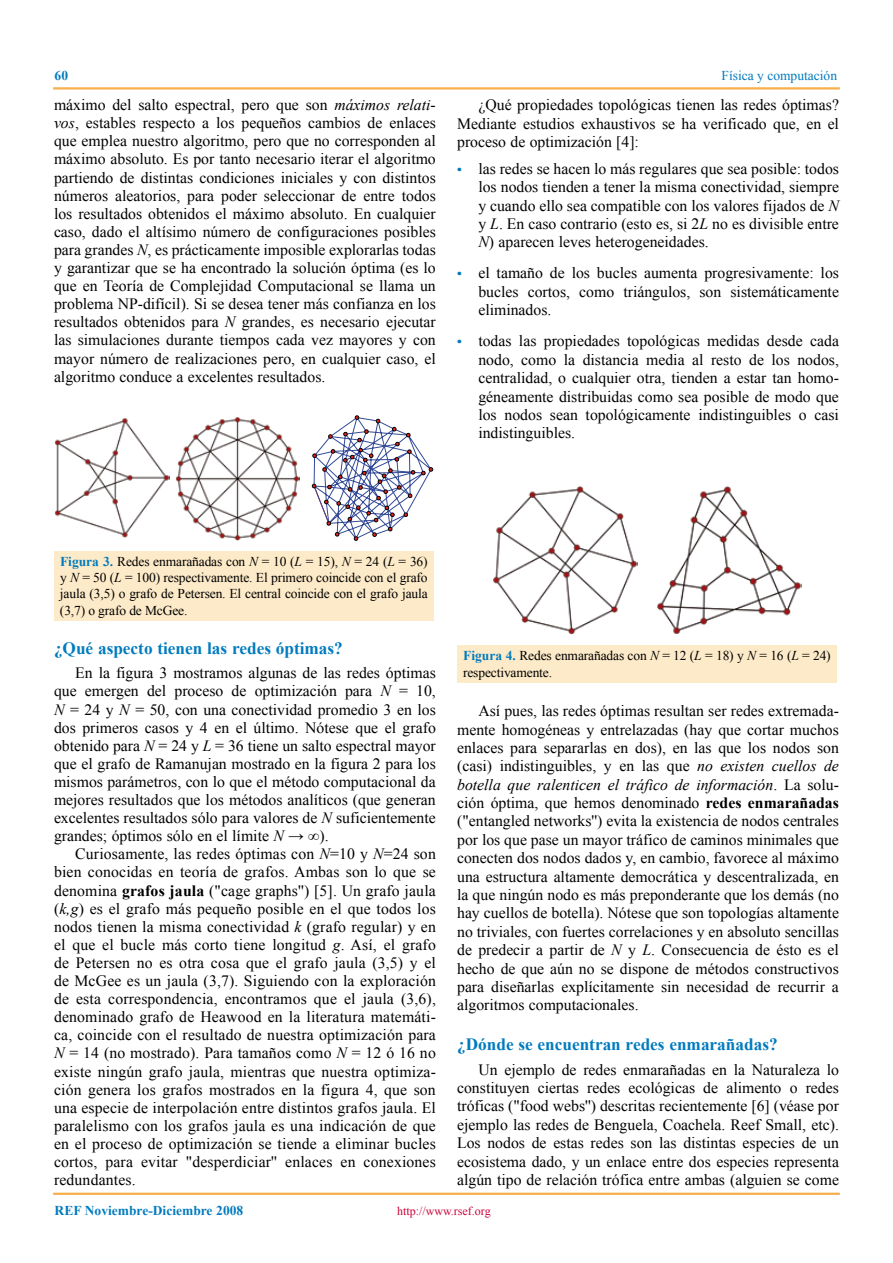
<style>
.page{position:relative;width:893px;height:1263px;background:#fff}
.page>*{position:absolute;margin:0;border:0;box-sizing:border-box;transform-origin:0 0}
.t1{font:700 17.25px "Times New Roman";color:#007bbe}
.t2{font:15.75px/18.1px "Times New Roman";color:#000;text-align:justify}
.t3{font:13.5px/16.2px "Times New Roman";letter-spacing:-.01em;color:#000;text-align:justify}
.t4{font:700 13.5px "Times New Roman";color:#007bbe}
.t5{font:13.5px "Times New Roman";color:#007bbe}
.t6{font:12px "Times New Roman";color:#ca0039}
.s1{font-style:italic}
.s2{font-weight:700;font-size:13.5px;color:#007bbe}
.s3{font-weight:700;color:#007bbe}
.s4{font-weight:700}
</style>
<div class="page">
<hr style="left:53px;top:87px;width:787px;height:3px;background:#f7af4b">
<hr style="left:53px;top:1193px;width:787px;height:2px;background:#f7af4b">
<div style="left:54px;top:551px;width:380px;height:69px;background:#fdeac8"></div>
<img style="left:55px;top:418px;width:115px;height:119px">
<img style="left:176px;top:417px;width:124px;height:123px">
<svg style="left:312px;top:416px;width:121px;height:124px"></svg>
<div style="left:457px;top:645px;width:380px;height:37px;background:#fdeac8"></div>
<img style="left:493px;top:486px;width:144px;height:149px">
<img style="left:657px;top:486px;width:145px;height:148px">
<p class="t4" style="left:55px;top:66px;width:15px">60</p>
<p class="t5" style="left:722px;top:66px;width:117px">Física y computación</p>
<p class="t2" style="left:54px;top:96px;width:383px">máximo del salto espectral, pero que son <span class="s1">máximos relati&shy;vos</span>, estables respecto a los pequeños cambios de enlaces que emplea nuestro algoritmo, pero que no corresponden al máximo absoluto. Es por tanto necesario iterar el algoritmo partiendo de distintas condiciones iniciales y con distintos números aleatorios, para poder seleccionar de entre todos los resultados obtenidos el máximo absoluto. En cualquier caso, dado el altísimo número de configuraciones posibles para grandes <span class="s1">N</span>, es prácticamente imposible explorarlas todas y garantizar que se ha encontrado la solución óptima (es lo que en Teoría de Complejidad Computacional se llama un problema NP-difícil). Si se desea tener más confianza en los resultados obtenidos para <span class="s1">N</span> grandes, es necesario ejecutar las simulaciones durante tiempos cada vez mayores y con mayor número de realizaciones pero, en cualquier caso, el algoritmo conduce a excelentes resultados.</p>
<p class="t2" style="left:457px;top:96px;width:383px;text-indent:21px">¿Qué propiedades topológicas tienen las redes óptimas?<br>Mediante estudios exhaustivos se ha verificado que, en el proceso de optimización [4]:</p>
<p class="t2" style="left:478px;top:159px;width:362px;text-indent:-21px"><span class="s2">•</span> las redes se hacen lo más regulares que sea posible: todos los nodos tienden a tener la misma conectividad, siempre y cuando ello sea compatible con los valores fijados de <span class="s1">N </span>y <span class="s1">L</span>. En caso contrario (esto es, si 2<span class="s1">L</span> no es divisible entre <span class="s1">N</span>) aparecen leves heterogeneidades.</p>
<p class="t2" style="left:478px;top:264px;width:362px;text-indent:-21px"><span class="s2">•</span> el tamaño de los bucles aumenta progresivamente: los bucles cortos, como triángulos, son sistemáticamente eliminados.</p>
<p class="t2" style="left:478px;top:332px;width:362px;text-indent:-21px"><span class="s2">•</span> todas las propiedades topológicas medidas desde cada nodo, como la distancia media al resto de los nodos, centralidad, o cualquier otra, tienden a estar tan homo&shy;géneamente distribuidas como sea posible de modo que los nodos sean topológicamente indistinguibles o casi indistinguibles.</p>
<p class="t3" style="left:60px;top:553px;width:369px"><span class="s3">Figura 3.</span> Redes enmarañadas con <span class="s1">N</span> = 10 (<span class="s1">L</span> = 15), <span class="s1">N</span> = 24 (<span class="s1">L</span> = 36) y <span class="s1">N</span> = 50 (<span class="s1">L</span> = 100) respectivamente. El primero coincide con el grafo jaula (3,5) o grafo de Petersen. El central coincide con el grafo jaula (3,7) o grafo de McGee.</p>
<p class="t1" style="left:54px;top:636px;width:290px">¿Qué aspecto tienen las redes óptimas?</p>
<p class="t2" style="left:54px;top:664px;width:383px;text-indent:21px">En la figura 3 mostramos algunas de las redes óptimas que emergen del proceso de optimización para <span class="s1">N</span> = 10, <span class="s1">N</span> = 24 y <span class="s1">N</span> = 50, con una conectividad promedio 3 en los dos primeros casos y 4 en el último. Nótese que el grafo obtenido para <span class="s1">N</span> = 24 y <span class="s1">L</span> = 36 tiene un salto espectral mayor que el grafo de Ramanujan mostrado en la figura 2 para los mismos parámetros, con lo que el método computacional da mejores resultados que los métodos analíticos (que generan excelentes resultados sólo para valores de <span class="s1">N</span> suficientemente grandes; óptimos sólo en el límite <span class="s1">N</span> → ∞).</p>
<p class="t2" style="left:54px;top:845px;width:383px;text-indent:21px">Curiosamente, las redes óptimas con <span class="s1">N</span>=10 y <span class="s1">N</span>=24 son bien conocidas en teoría de grafos. Ambas son lo que se denomina <span class="s4">grafos jaula</span> ("cage graphs'') [5]. Un grafo jaula (<span class="s1">k,g</span>) es el grafo más pequeño posible en el que todos los nodos tienen la misma conectividad <span class="s1">k</span> (grafo regular) y en el que el bucle más corto tiene longitud <span class="s1">g</span>. Así, el grafo de Petersen no es otra cosa que el grafo jaula (3,5) y el de McGee es un jaula (3,7). Siguiendo con la exploración de esta correspondencia, encontramos que el jaula (3,6), denominado grafo de Heawood en la literatura matemáti&shy;ca, coincide con el resultado de nuestra optimización para <span class="s1">N</span> = 14 (no mostrado). Para tamaños como <span class="s1">N</span> = 12 ó 16 no existe ningún grafo jaula, mientras que nuestra optimiza&shy;ción genera los grafos mostrados en la figura 4, que son una especie de interpolación entre distintos grafos jaula. El paralelismo con los grafos jaula es una indicación de que en el proceso de optimización se tiende a eliminar bucles cortos, para evitar "desperdiciar'' enlaces en conexiones redundantes.</p>
<p class="t3" style="left:463px;top:647px;width:369px"><span class="s3">Figura 4.</span> Redes enmarañadas con <span class="s1">N</span> = 12 (<span class="s1">L</span> = 18) y <span class="s1">N</span> = 16 (<span class="s1">L</span> = 24) respectivamente.</p>
<p class="t2" style="left:457px;top:701px;width:383px;text-indent:21px">Así pues, las redes óptimas resultan ser redes extremada&shy;mente homogéneas y entrelazadas (hay que cortar muchos enlaces para separarlas en dos), en las que los nodos son (casi) indistinguibles, y en las que <span class="s1">no existen cuellos de botella que ralenticen el tráfico de información</span>. La solu&shy;ción óptima, que hemos denominado <span class="s4">redes enmarañadas </span>("entangled networks'') evita la existencia de nodos centrales por los que pase un mayor tráfico de caminos minimales que conecten dos nodos dados y, en cambio, favorece al máximo una estructura altamente democrática y descentralizada, en la que ningún nodo es más preponderante que los demás (no hay cuellos de botella). Nótese que son topologías altamente no triviales, con fuertes correlaciones y en absoluto sencillas de predecir a partir de <span class="s1">N</span> y <span class="s1">L</span>. Consecuencia de ésto es el hecho de que aún no se dispone de métodos constructivos para diseñarlas explícitamente sin necesidad de recurrir a algoritmos computacionales.</p>
<p class="t1" style="left:457px;top:1032px;width:322px">¿Dónde se encuentran redes enmarañadas?</p>
<p class="t2" style="left:457px;top:1060px;width:383px;text-indent:21px">Un ejemplo de redes enmarañadas en la Naturaleza lo constituyen ciertas redes ecológicas de alimento o redes tróficas ("food webs'') descritas recientemente [6] (véase por ejemplo las redes de Benguela, Coachela. Reef Small, etc).<br>Los nodos de estas redes son las distintas especies de un ecosistema dado, y un enlace entre dos especies representa algún tipo de relación trófica entre ambas (alguien se come</p>
<p class="t4" style="left:55px;top:1201px;width:190px">REF Noviembre-Diciembre 2008</p>
<p class="t6" style="left:397px;top:1202px;width:95px">http://www.rsef.org</p>
</div>
